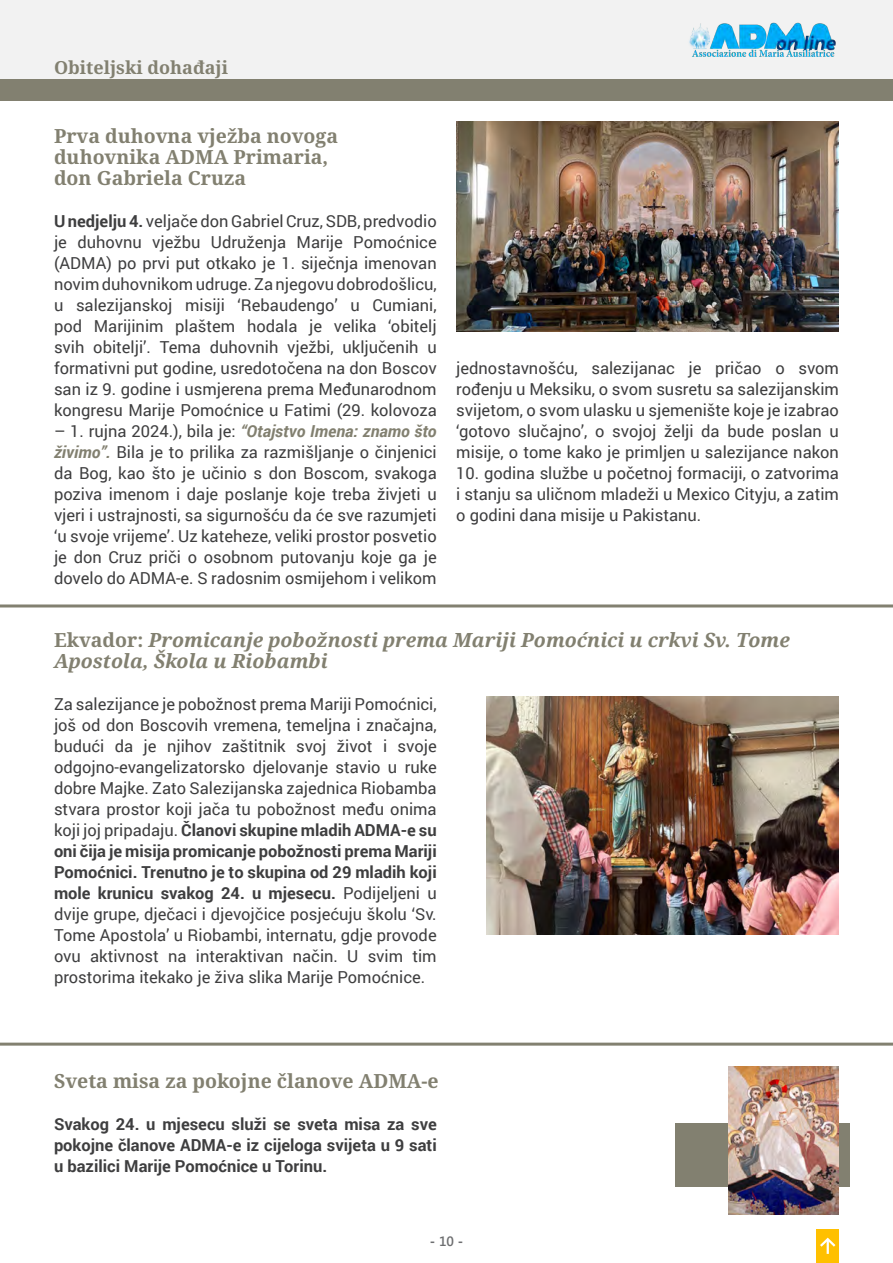
<style>
.page{position:relative;width:893px;height:1263px;background:#fff}
.page>*{position:absolute;margin:0;border:0;box-sizing:border-box;transform-origin:0 0}
.t1{font:700 19.5px/21px "Noto Serif";color:#828070}
.t2{font:italic 700 19.5px/21px "Noto Serif";color:#828070}
.t3{font:700 18px "Noto Serif";color:#828070}
.t4{font:16.5px/21px "Roboto";color:#3e3e3f;text-align:justify}
.t5{font:700 16.5px/21px "Roboto";color:#3e3e3f;text-align:justify}
.t6{font:700 13.5px "Segoe UI";color:#6d6e70}
.s1{font-weight:700}
.s2{font-weight:700;font-style:italic;color:#828070}
.s3{font-style:normal}
.s4{font-weight:600}
</style>
<div class="page">
<div style="left:0;top:0;width:893px;height:80px;background:#f2f2f2"></div>
<img style="left:689px;top:22px;width:147px;height:35px">
<div style="left:816px;top:1229px;width:23px;height:34px;background:#ffc000"></div>
<svg style="left:820px;top:1237px;width:16px;height:17px"></svg>
<div style="left:0;top:80px;width:893px;height:20px;background:#828070"></div>
<div style="left:675px;top:1124px;width:174px;height:63px;background:#828070"></div>
<hr style="left:0;top:604px;width:893px;height:3px;background:#828070">
<hr style="left:0;top:1042px;width:893px;height:3px;background:#828070">
<img style="left:456px;top:122px;width:383px;height:210px">
<img style="left:487px;top:696px;width:352px;height:238px">
<img style="left:729px;top:1067px;width:110px;height:148px">
<p class="t3" style="left:54px;top:54px;width:176px">Obiteljski dohađaji</p>
<p class="t1" style="left:54px;top:124px;width:286px">Prva duhovna vježba novoga duhovnika ADMA Primaria,</p>
<p class="t1" style="left:54px;top:166px;width:194px">don Gabriela Cruza</p>
<p class="t4" style="left:54px;top:210px;width:384px"><span class="s1">U nedjelju 4.</span> veljače don Gabriel Cruz, SDB, predvodio je duhovnu vježbu Udruženja Marije Pomoćnice (ADMA) po prvi put otkako je 1. siječnja imenovan novim duhovnikom udruge. Za njegovu dobrodošlicu, u salezijanskoj misiji ‘Rebaudengo’ u Cumiani, pod Marijinim plaštem hodala je velika ‘obitelj svih obitelji’. Tema duhovnih vježbi, uključenih u formativni put godine, usredotočena na don Boscov san iz 9. godine i usmjerena prema Međunarodnom kongresu Marije Pomoćnice u Fatimi (29. kolovoza</p>
<p class="t4" style="left:54px;top:420px;width:384px">– 1. rujna 2024.), bila je: <span class="s2">“Otajstvo Imena: znamo što živimo”.</span> Bila je to prilika za razmišljanje o činjenici da Bog, kao što je učinio s don Boscom, svakoga poziva imenom i daje poslanje koje treba živjeti u vjeri i ustrajnosti, sa sigurnošću da će sve razumjeti ‘u svoje vrijeme’. Uz kateheze, veliki prostor posvetio je don Cruz priči o osobnom putovanju koje ga je dovelo do ADMA-e. S radosnim osmijehom i velikom</p>
<p class="t4" style="left:456px;top:357px;width:384px">jednostavnošću, salezijanac je pričao o svom rođenju u Meksiku, o svom susretu sa salezijanskim svijetom, o svom ulasku u sjemenište koje je izabrao ‘gotovo slučajno’, o svojoj želji da bude poslan u misije, o tome kako je primljen u salezijance nakon</p>
<p class="t4" style="left:456px;top:462px;width:384px">10. godina službe u početnoj formaciji, o zatvorima i stanju sa uličnom mladeži u Mexico Cityju, a zatim o godini dana misije u Pakistanu.</p>
<p class="t2" style="left:54px;top:628px;width:737px"><span class="s3">Ekvador:</span> Promicanje pobožnosti prema Mariji Pomoćnici u crkvi Sv. Tome<br>Apostola, Škola u Riobambi</p>
<p class="t4" style="left:54px;top:693px;width:384px">Za salezijance je pobožnost prema Mariji Pomoćnici, još od don Boscovih vremena, temeljna i značajna, budući da je njihov zaštitnik svoj život i svoje odgojno-evangelizatorsko djelovanje stavio u ruke dobre Majke. Zato Salezijanska zajednica Riobamba stvara prostor koji jača tu pobožnost među onima koji joj pripadaju. <span class="s1">Članovi skupine mladih ADMA-e su oni čija je misija promicanje pobožnosti prema Mariji Pomoćnici. Trenutno je to skupina od 29 mladih koji mole krunicu svakog 24. u mjesecu.</span> Podijeljeni u dvije grupe, dječaci i djevojčice posjećuju školu ‘Sv.<br>Tome Apostola’ u Riobambi, internatu, gdje provode ovu aktivnost na interaktivan način. U svim tim prostorima itekako je živa slika Marije Pomoćnice.</p>
<p class="t1" style="left:54px;top:1069px;width:386px">Sveta misa za pokojne članove ADMA-e</p>
<p class="t5" style="left:54px;top:1112px;width:384px">Svakog 24. u mjesecu služi se sveta misa za sve pokojne članove ADMA-e iz cijeloga svijeta u 9 sati u bazilici Marije Pomoćnice u Torinu.</p>
<p class="t6" style="left:430px;top:1229px;width:35px">- <span class="s4">10</span> -</p>
</div>
